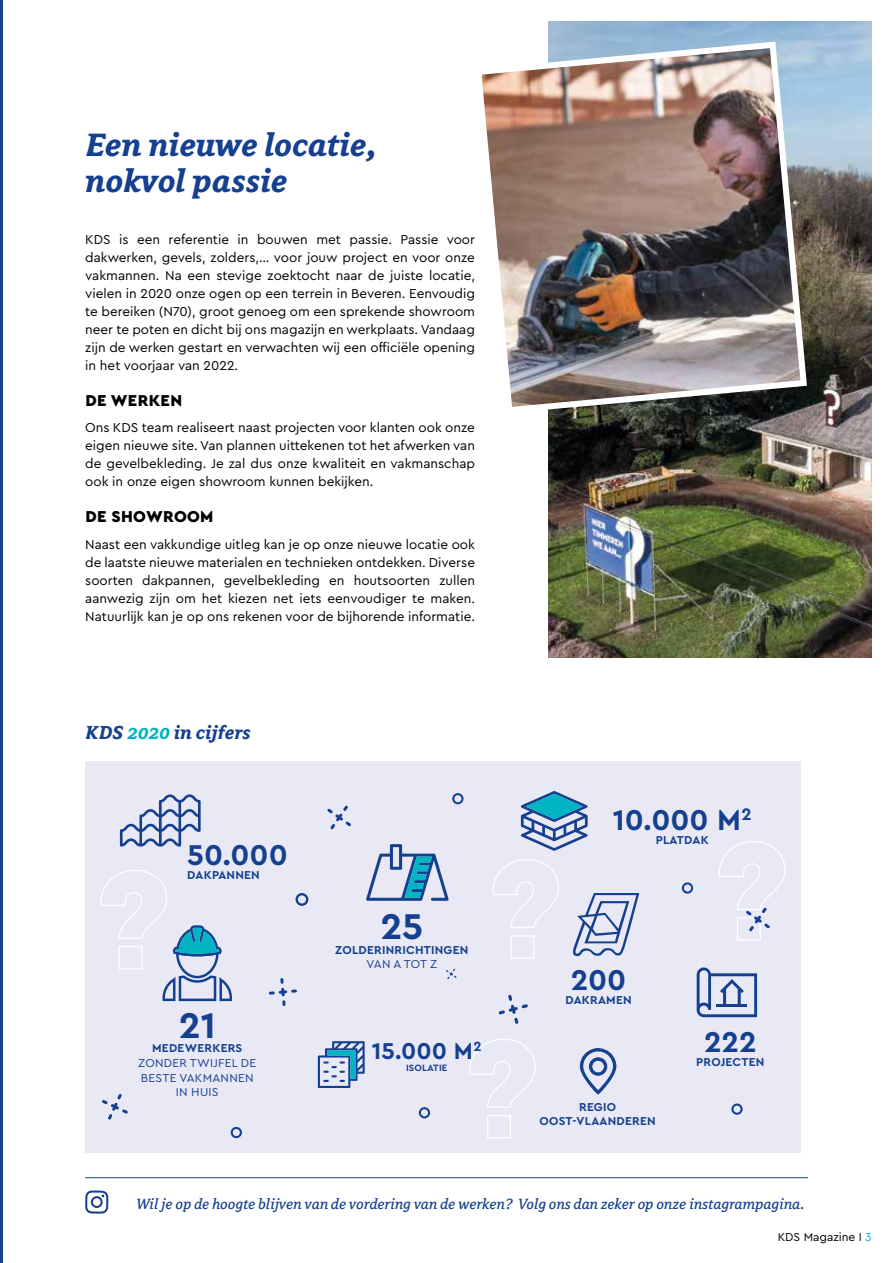
<style>
.page{position:relative;width:893px;height:1263px;background:#fff}
.page>*{position:absolute;margin:0;border:0;box-sizing:border-box;transform-origin:0 0}
.t1{font:700 37.5px "Cera PRO";color:#153f8f}
.t2{font:italic 700 36px/35.5px "Avance";color:#153f8f}
.t3{font:700 30px "Cera PRO";color:#153f8f}
.t4{font:700 24px "Cera PRO";color:#153f8f}
.t5{font:italic 700 21px "Avance";color:#153f8f}
.t6{font:italic 16.5px "Avance";color:#153f8f}
.t7{font:900 16.5px "Cera PRO";letter-spacing:.02em;color:#000}
.t8{font:13.5px/18px "Cera PRO";color:#000;text-align:justify}
.t9{font:700 12px/14.4px "Cera PRO";letter-spacing:.02em;color:#153f8f;text-align:center}
.t10{font:12px/14.4px "Cera PRO";letter-spacing:.02em;color:#153f8f;text-align:center}
.t11{font:12px "Cera PRO";color:#000}
.t12{font:700 9.6px "Cera PRO";letter-spacing:.02em;color:#153f8f}
.s1{color:#00b4c4}
</style>
<div class="page">
<div style="left:85px;top:761px;width:715px;height:392px;background:#e8e9f5"></div>
<hr style="left:0;top:0;width:2px;height:1263px;background:#153f8f">
<img style="left:549px;top:21px;width:323px;height:636px">
<img style="left:481px;top:38px;width:329px;height:379px">
<svg style="left:580px;top:1048px;width:37px;height:47px"></svg>
<hr style="left:85px;top:1177px;width:723px;height:1px;background:#153f8f">
<svg style="left:85px;top:1190px;width:23px;height:24px"></svg>
<svg style="left:492px;top:859px;width:67px;height:100px"></svg>
<svg style="left:469px;top:1039px;width:67px;height:99px"></svg>
<svg style="left:100px;top:870px;width:132px;height:131px"></svg>
<svg style="left:120px;top:794px;width:81px;height:53px"></svg>
<svg style="left:521px;top:791px;width:67px;height:60px"></svg>
<svg style="left:318px;top:1041px;width:47px;height:47px"></svg>
<svg style="left:697px;top:967px;width:60px;height:50px"></svg>
<hr style="left:738px;top:989px;width:3px;height:16px;background:#153f8f">
<svg style="left:366px;top:844px;width:83px;height:57px"></svg>
<svg style="left:573px;top:893px;width:66px;height:63px"></svg>
<svg style="left:452px;top:793px;width:11px;height:11px"></svg>
<svg style="left:682px;top:882px;width:11px;height:12px"></svg>
<svg style="left:731px;top:1103px;width:12px;height:12px"></svg>
<svg style="left:419px;top:1107px;width:11px;height:11px"></svg>
<svg style="left:231px;top:1127px;width:11px;height:11px"></svg>
<svg style="left:296px;top:893px;width:12px;height:13px"></svg>
<svg style="left:327px;top:805px;width:24px;height:24px"></svg>
<svg style="left:269px;top:978px;width:28px;height:28px"></svg>
<svg style="left:102px;top:1094px;width:26px;height:26px"></svg>
<svg style="left:719px;top:841px;width:67px;height:100px"></svg>
<svg style="left:499px;top:995px;width:29px;height:29px"></svg>
<svg style="left:446px;top:969px;width:11px;height:10px"></svg>
<h2 class="t2" style="left:85px;top:127px;width:293px">Een nieuwe locatie, nokvol passie</h2>
<p class="t8" style="left:85px;top:229px;width:391px">KDS is een referentie in bouwen met passie. Passie voor dakwerken, gevels, zolders,… voor jouw project en voor onze vakmannen. Na een stevige zoektocht naar de juiste locatie, vielen in 2020 onze ogen op een terrein in Beveren. Eenvoudig te bereiken (N70), groot genoeg om een sprekende showroom neer te poten en dicht bij ons magazijn en werkplaats. Vandaag zijn de werken gestart en verwachten wij een officiële opening in het voorjaar van 2022.</p>
<p class="t7" style="left:85px;top:389px;width:98px">DE WERKEN</p>
<p class="t8" style="left:85px;top:418px;width:391px">Ons KDS team realiseert naast projecten voor klanten ook onze eigen nieuwe site. Van plannen uittekenen tot het afwerken van de gevelbekleding. Je zal dus onze kwaliteit en vakmanschap ook in onze eigen showroom kunnen bekijken.</p>
<p class="t7" style="left:85px;top:506px;width:130px">DE SHOWROOM</p>
<p class="t8" style="left:85px;top:534px;width:391px">Naast een vakkundige uitleg kan je op onze nieuwe locatie ook de laatste nieuwe materialen en technieken ontdekken. Diverse soorten dakpannen, gevelbekleding en houtsoorten zullen aanwezig zijn om het kiezen net iets eenvoudiger te maken.<br>Natuurlijk kan je op ons rekenen voor de bijhorende informatie.</p>
<h3 class="t5" style="left:85px;top:721px;width:167px">KDS <span class="s1">2020</span> in cijfers</h3>
<h3 class="t3" style="left:187px;top:834px;width:102px">50.000</h3>
<p class="t9" style="left:187px;top:867px;width:74px">DAKPANNEN</p>
<h1 class="t1" style="left:179px;top:1000px;width:38px">21</h1>
<p class="t9" style="left:152px;top:1040px;width:92px">MEDEWERKERS</p>
<p class="t10" style="left:138px;top:1056px;width:119px">ZONDER TWIJFEL DE<br>BESTE VAKMANNEN<br>IN HUIS</p>
<h1 class="t1" style="left:380px;top:902px;width:45px">25</h1>
<p class="t9" style="left:335px;top:942px;width:135px">ZOLDERINRICHTINGEN</p>
<p class="t10" style="left:367px;top:956px;width:72px">VAN A TOT Z</p>
<h3 class="t4" style="left:372px;top:1035px;width:111px">15.000 M<sup>2</sup></h3>
<p class="t12" style="left:406px;top:1061px;width:43px">ISOLATIE</p>
<h3 class="t3" style="left:613px;top:800px;width:140px">10.000 M<sup>2</sup></h3>
<p class="t9" style="left:656px;top:833px;width:54px">PLATDAK</p>
<h3 class="t3" style="left:571px;top:959px;width:57px">200</h3>
<p class="t9" style="left:565px;top:992px;width:68px">DAKRAMEN</p>
<p class="t9" style="left:539px;top:1099px;width:118px">REGIO<br>OOST-VLAANDEREN</p>
<h3 class="t3" style="left:704px;top:1021px;width:54px">222</h3>
<p class="t9" style="left:696px;top:1054px;width:70px">PROJECTEN</p>
<p class="t6" style="left:136px;top:1195px;width:670px">Wil je op de hoogte blijven van de vordering van de werken? Volg ons dan zeker op onze instagrampagina.</p>
<p class="t11" style="left:778px;top:1229px;width:96px">KDS Magazine I <span class="s1">3</span></p>
</div>
